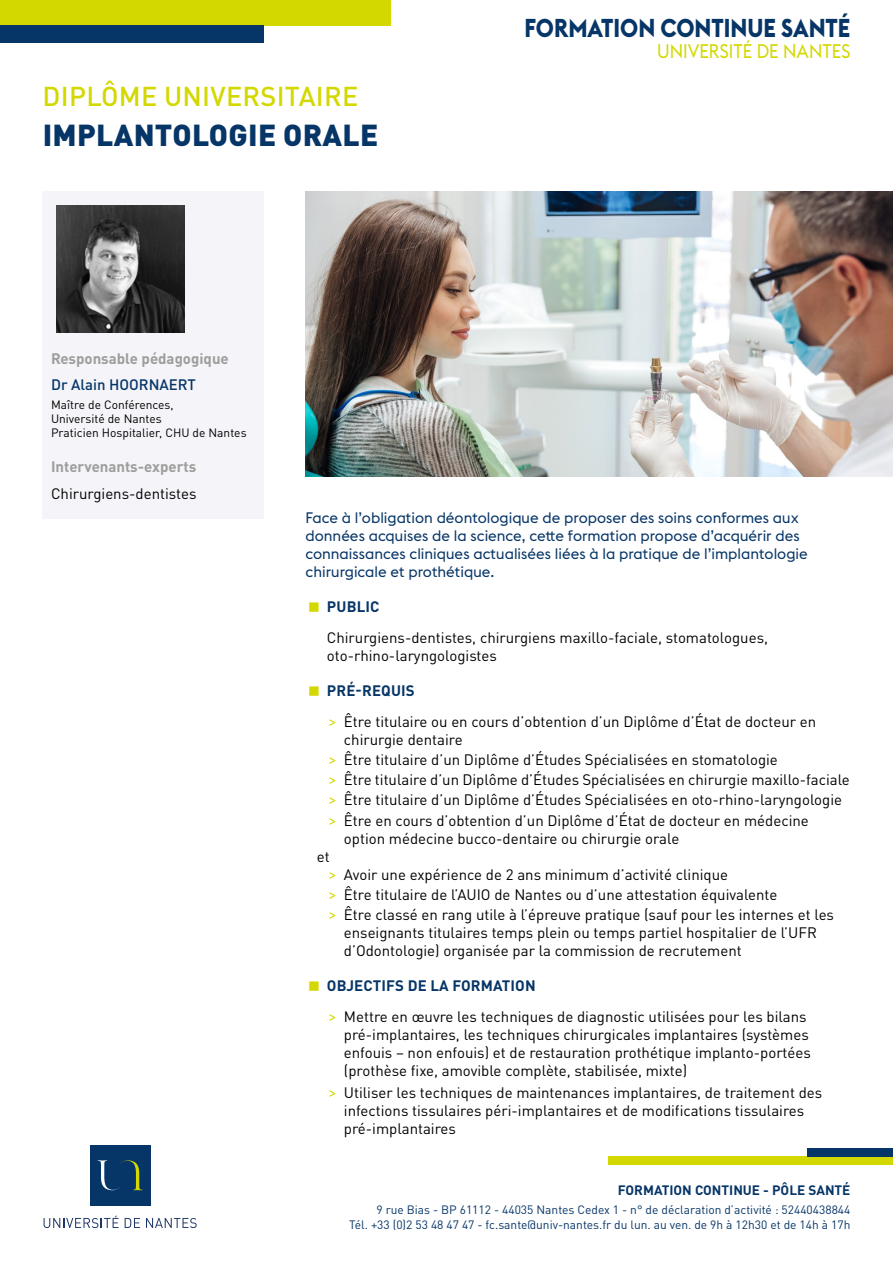
<style>
.page{position:relative;width:893px;height:1263px;background:#fff}
.page>*{position:absolute;margin:0;border:0;box-sizing:border-box;transform-origin:0 0}
.t1{font:900 30px "DIN Pro";letter-spacing:.01em;color:#063567}
.t2{font:500 27px "DIN Pro";letter-spacing:.01em;color:#d3d800}
.t3{font:700 25.5px "Euclid Flex";color:#063567;scale:.9 1}
.t4{font:19.5px "Euclid Flex";color:#d3d800;scale:.9 1}
.t5{font:15px/18px "DIN Pro";color:#000}
.t6{font:15px/18px "Euclid Flex";color:#063567}
.t7{font:700 15px "DIN Pro";color:#9d9d9c}
.t8{font:500 15px "DIN Pro";color:#063567}
.t9{font:700 15px "DIN Pro";letter-spacing:.01em;color:#063567}
.t10{font:700 13.5px "DIN Pro";color:#063567}
.t11{font:12px/15px "DIN Pro";color:#063567;text-align:right}
.t12{font:12px/14.4px "DIN Pro";color:#000}
.s1{font-weight:700;color:#063567}
.s2{font-size:16.5px;color:#d3d800}
</style>
<div class="page">
<img style="left:306px;top:191px;width:587px;height:285px">
<div style="left:43px;top:191px;width:221px;height:328px;background:#f4f4f9"></div>
<div style="left:0;top:0;width:391px;height:25px;background:#d3d800"></div>
<div style="left:608px;top:1157px;width:285px;height:8px;background:#d3d800"></div>
<div style="left:0;top:25px;width:263px;height:17px;background:#063567"></div>
<div style="left:807px;top:1148px;width:86px;height:9px;background:#063567"></div>
<svg style="left:44px;top:1216px;width:75px;height:12px"></svg>
<svg style="left:125px;top:1218px;width:15px;height:10px"></svg>
<svg style="left:146px;top:1218px;width:51px;height:10px"></svg>
<div style="left:90px;top:1145px;width:61px;height:61px;background:#063567"></div>
<svg style="left:98px;top:1160px;width:45px;height:30px"></svg>
<img style="left:57px;top:205px;width:127px;height:128px">
<h2 class="t2" style="left:43px;top:74px;width:317px">DIPLÔME UNIVERSITAIRE</h2>
<h1 class="t1" style="left:43px;top:109px;width:337px">IMPLANTOLOGIE ORALE</h1>
<p class="t7" style="left:51px;top:346px;width:179px">Responsable pédagogique</p>
<p class="t8" style="left:51px;top:372px;width:146px">Dr Alain HOORNAERT</p>
<p class="t12" style="left:51px;top:396px;width:197px">Maître de Conférences,<br>Université de Nantes<br>Praticien Hospitalier, CHU de Nantes</p>
<p class="t7" style="left:51px;top:454px;width:147px">Intervenants-experts</p>
<p class="t5" style="left:51px;top:483px;width:147px">Chirurgiens-dentistes</p>
<h3 class="t3" style="left:524px;top:13px;width:364px">FORMATION CONTINUE SANTÉ</h3>
<h3 class="t4" style="left:657px;top:40px;width:216px">UNIVERSITÉ DE NANTES</h3>
<p class="t6" style="left:306px;top:509px;width:504px">Face à l’obligation déontologique de proposer des soins conformes aux données acquises de la science, cette formation propose d’acquérir des connaissances cliniques actualisées liées à la pratique de l’implantologie chirurgicale et prothétique.</p>
<p class="t9" style="left:327px;top:594px;width:54px">PUBLIC</p>
<p class="t5" style="left:327px;top:627px;width:443px">Chirurgiens-dentistes, chirurgiens maxillo-faciale, stomatologues, oto-rhino-laryngologistes</p>
<p class="t5" style="left:327px;top:674px;width:491px;line-height:30.8px"><span class="s1">PRÉ-REQUIS<br></span><span class="s2">&gt;</span> Être titulaire ou en cours d’obtention d’un Diplôme d’État de docteur en</p>
<p class="t5" style="left:328px;top:728px;width:523px;line-height:20.1px;text-indent:16px">chirurgie dentaire<br><span class="s2">&gt;</span> Être titulaire d’un Diplôme d’Études Spécialisées en stomatologie<br><span class="s2">&gt;</span> Être titulaire d’un Diplôme d’Études Spécialisées en chirurgie maxillo-faciale <span class="s2">&gt;</span> Être titulaire d’un Diplôme d’Études Spécialisées en oto-rhino-laryngologie <span class="s2">&gt;</span> Être en cours d’obtention d’un Diplôme d’État de docteur en médecine</p>
<p class="t5" style="left:344px;top:828px;width:337px">option médecine bucco-dentaire ou chirurgie orale</p>
<p class="t5" style="left:328px;top:846px;width:401px;text-indent:-11px">et<br><span class="s2">&gt;</span> Avoir une expérience de 2 ans minimum d’activité clinique</p>
<p class="t5" style="left:328px;top:883px;width:507px;line-height:20.1px"><span class="s2">&gt;</span> Être titulaire de l’AUIO de Nantes ou d’une attestation équivalente<br><span class="s2">&gt;</span> Être classé en rang utile à l’épreuve pratique (sauf pour les internes et les</p>
<p class="t5" style="left:344px;top:922px;width:475px">enseignants titulaires temps plein ou temps partiel hospitalier de l’UFR d’Odontologie) organisée par la commission de recrutement</p>
<p class="t5" style="left:327px;top:968px;width:481px;line-height:30.8px"><span class="s1">OBJECTIFS DE LA FORMATION<br></span><span class="s2">&gt;</span> Mettre en œuvre les techniques de diagnostic utilisées pour les bilans</p>
<p class="t5" style="left:344px;top:1024px;width:468px">pré‑implantaires, les techniques chirurgicales implantaires (systèmes enfouis – non enfouis) et de restauration prothétique implanto-portées (prothèse fixe, amovible complète, stabilisée, mixte)</p>
<p class="t5" style="left:344px;top:1082px;width:480px;text-indent:-16px"><span class="s2">&gt;</span> Utiliser les techniques de maintenances implantaires, de traitement des infections tissulaires péri-implantaires et de modifications tissulaires pré‑implantaires</p>
<p class="t10" style="left:618px;top:1179px;width:234px">FORMATION CONTINUE - PÔLE SANTÉ</p>
<p class="t11" style="left:349px;top:1201px;width:503px">9 rue Bias - BP 61112 - 44035 Nantes Cedex 1 - n° de déclaration d’activité : 52440438844<br>Tél. +33 (0)2 53 48 47 47 - fc.sante@univ-nantes.fr du lun. au ven. de 9h à 12h30 et de 14h à 17h</p>
</div>
